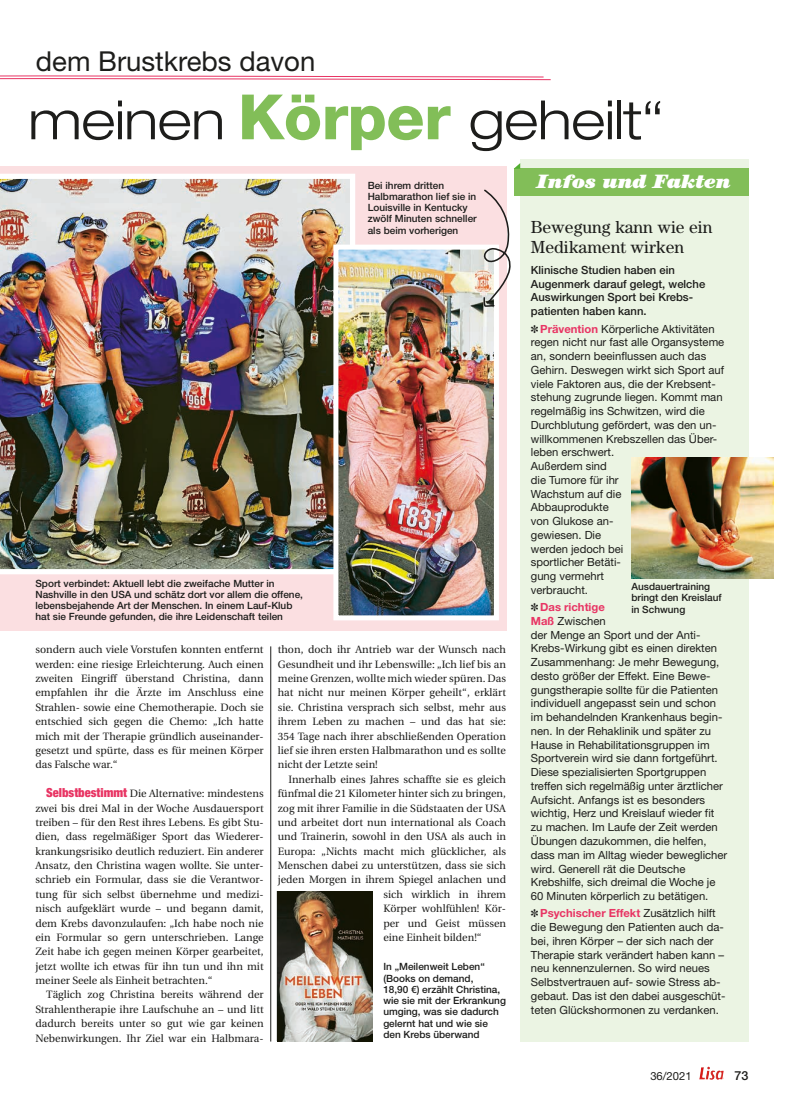
<style>
.page{position:relative;width:791px;height:1099px;background:#fff}
.page>*{position:absolute;margin:0;border:0;box-sizing:border-box;transform-origin:0 0}
.t1{font:300 expanded 53.75px "Helvetica Neue LT";letter-spacing:-.01em;color:#1d1d1b}
.t2{font:27.5px "Helvetica Neue LT";color:#1d1d1b}
.t3{font:italic 900 19.38px "Century LT";color:#fff}
.t4{font:17.5px/20px "Century LT";color:#1d1d1b}
.t5{font:500 12.5px "Helvetica Neue LT";color:#1d1d1b}
.t6{font:11.25px/13.8px "Helvetica Neue LT";color:#1d1d1b}
.t7{font:500 11.25px/13.8px "Helvetica Neue LT";color:#1d1d1b}
.t8{font:10.62px/14.4px "Utopia";color:#1d1d1b;text-align:justify}
.t9{font:500 10px/11.2px "Helvetica Neue LT";color:#1d1d1b}
.s1{font-weight:800;font-stretch:normal;font-size:62.5px;color:#82be58}
.s2{font-family:"Helvetica Neue LT";font-weight:900;font-stretch:condensed;font-size:12.5px;color:#e83463}
.s3{font-weight:700;color:#e83463}
</style>
<div class="page">
<div style="left:520px;top:159px;width:228px;height:882px;background:#ebf4e3"></div>
<div style="left:513px;top:169px;width:235px;height:27px;background:#82be58"></div>
<svg style="left:514px;top:163px;width:6px;height:6px"></svg>
<hr style="left:270px;top:646px;width:1px;height:395px;background:#1d1d1b">
<div style="left:0;top:167px;width:506px;height:464px;background:#fbdfe1"></div>
<img style="left:0;top:174px;width:355px;height:400px">
<svg style="left:0;top:75px;width:551px;height:6px"></svg>
<img style="left:339px;top:250px;width:153px;height:364px">
<div style="left:333px;top:244px;width:165px;height:376px;border:5px solid #fff"></div>
<svg style="left:480px;top:189px;width:34px;height:118px"></svg>
<img style="left:631px;top:457px;width:141px;height:121px">
<img style="left:699px;top:1066px;width:24px;height:13px">
<img style="left:277px;top:891px;width:95px;height:149px">
<h2 class="t2" style="left:36px;top:45px;width:281px">dem Brustkrebs davon</h2>
<h1 class="t1" style="left:28px;top:88px;width:636px">meinen <span class="s1">Körper</span> geheilt“</h1>
<p class="t9" style="left:367px;top:179px;width:110px">Bei ihrem dritten<br>Halbmarathon lief sie in<br>Louisville in Kentucky zwölf Minuten schneller als beim vorherigen</p>
<p class="t9" style="left:35px;top:577px;width:269px">Sport verbindet: Aktuell lebt die zweifache Mutter in Nashville in den USA und schätz dort vor allem die offene, lebensbejahende Art der Menschen. In einem Lauf-Klub hat sie Freunde gefunden, die ihre Leidenschaft teilen</p>
<p class="t8" style="left:35px;top:642px;width:229px">sondern auch viele Vorstufen konnten entfernt werden: eine riesige Erleichterung. Auch einen zweiten Eingriff überstand Christina, dann empfahlen ihr die Ärzte im Anschluss eine Strahlen- sowie eine Chemotherapie. Doch sie entschied sich gegen die Chemo: „Ich hatte mich mit der Therapie gründlich auseinander&shy;gesetzt und spürte, dass es für meinen Körper das Falsche war.“</p>
<p class="t8" style="left:35px;top:786px;width:229px;text-indent:11px"><span class="s2">Selbstbestimmt</span> Die Alternative: mindestens zwei bis drei Mal in der Woche Ausdauersport treiben – für den Rest ihres Lebens. Es gibt Stu&shy;dien, dass regelmäßiger Sport das Wiederer&shy;krankungsrisiko deutlich reduziert. Ein anderer Ansatz, den Christina wagen wollte. Sie unter&shy;schrieb ein Formular, dass sie die Verantwor&shy;tung für sich selbst übernehme und medizi&shy;nisch aufgeklärt wurde – und begann damit, dem Krebs davonzulaufen: „Ich habe noch nie ein Formular so gern unterschrieben. Lange Zeit habe ich gegen meinen Körper gearbeitet, jetzt wollte ich etwas für ihn tun und ihn mit meiner Seele als Einheit betrachten.“</p>
<p class="t8" style="left:35px;top:987px;width:229px;text-indent:11px">Täglich zog Christina bereits während der Strahlentherapie ihre Laufschuhe an – und litt dadurch bereits unter so gut wie gar keinen Nebenwirkungen. Ihr Ziel war ein Halbmara-</p>
<p class="t8" style="left:278px;top:642px;width:229px">thon, doch ihr Antrieb war der Wunsch nach Gesundheit und ihr Lebenswille: „Ich lief bis an meine Grenzen, wollte mich wieder spüren. Das hat nicht nur meinen Körper geheilt“, erklärt sie. Christina versprach sich selbst, mehr aus ihrem Leben zu machen – und das hat sie:<br>354 Tage nach ihrer abschließenden Operation lief sie ihren ersten Halbmarathon und es sollte nicht der Letzte sein!</p>
<p class="t8" style="left:288px;top:772px;width:219px">Innerhalb eines Jahres schaffte sie es gleich</p>
<p class="t8" style="left:278px;top:786px;width:229px">fünfmal die 21 Kilometer hinter sich zu bringen,</p>
<p class="t8" style="left:278px;top:801px;width:229px">zog mit ihrer Familie in die Südstaaten der USA</p>
<p class="t8" style="left:278px;top:815px;width:229px">und arbeitet dort nun international als Coach</p>
<p class="t8" style="left:278px;top:829px;width:229px">und Trainerin, sowohl in den USA als auch in</p>
<p class="t8" style="left:278px;top:844px;width:229px">Europa: „Nichts macht mich glücklicher, als</p>
<p class="t8" style="left:278px;top:858px;width:229px">Menschen dabei zu unterstützen, dass sie sich</p>
<p class="t8" style="left:278px;top:872px;width:229px">jeden Morgen in ihrem Spiegel anlachen und</p>
<p class="t8" style="left:383px;top:887px;width:124px">sich wirklich in ihrem</p>
<p class="t8" style="left:383px;top:901px;width:124px">Körper wohlfühlen! Kör-</p>
<p class="t8" style="left:383px;top:916px;width:124px">per und Geist müssen</p>
<p class="t8" style="left:383px;top:930px;width:100px">eine Einheit bilden!“</p>
<p class="t9" style="left:383px;top:961px;width:124px">In „Meilenweit Leben“ (Books on demand,<br>18,90 €) erzählt Christina, wie sie mit der Erkrankung umging, was sie dadurch gelernt hat und wie sie den Krebs überwand</p>
<h3 class="t3" style="left:537px;top:169px;width:195px">Infos und Fakten</h3>
<h3 class="t4" style="left:530px;top:217px;width:183px">Bewegung kann wie ein<br>Medikament wirken</h3>
<p class="t7" style="left:530px;top:263px;width:176px">Klinische Studien haben ein<br>Augenmerk darauf gelegt, welche<br>Auswirkungen Sport bei Krebs&shy;patienten haben kann.</p>
<p class="t6" style="left:530px;top:321px;width:195px">✽<span class="s3">Prävention</span> Körperliche Aktivitäten regen nicht nur fast alle Organsysteme an, sondern beeinflussen auch das<br>Gehirn. Deswegen wirkt sich Sport auf viele Faktoren aus, die der Krebsent&shy;stehung zugrunde liegen. Kommt man regelmäßig ins Schwitzen, wird die<br>Durchblutung gefördert, was den un&shy;willkommenen Krebszellen das Über&shy;leben erschwert.<br>Außerdem sind<br>die Tumore für ihr<br>Wachstum auf die<br>Abbauprodukte<br>von Glukose an-<br>gewiesen. Die<br>werden jedoch bei<br>sportlicher Betäti-<br>gung vermehrt<br>verbraucht.</p>
<p class="t6" style="left:530px;top:600px;width:198px">✽ <span class="s3">Das richtige<br>Maß</span> Zwischen<br>der Menge an Sport und der Anti-Krebs-Wirkung gibt es einen direkten Zusammenhang: Je mehr Bewegung, desto größer der Effekt. Eine Bewe&shy;gungstherapie sollte für die Patienten individuell angepasst sein und schon im behandelnden Krankenhaus begin&shy;nen. In der Rehaklinik und später zu Hause in Rehabilitationsgruppen im Sportverein wird sie dann fortgeführt.<br>Diese spezialisierten Sportgruppen treffen sich regelmäßig unter ärztlicher Aufsicht. Anfangs ist es besonders wichtig, Herz und Kreislauf wieder fit zu machen. Im Laufe der Zeit werden Übungen dazukommen, die helfen, dass man im Alltag wieder beweglicher wird. Generell rät die Deutsche Krebshilfe, sich dreimal die Woche je 60 Minuten körperlich zu betätigen.</p>
<p class="t6" style="left:530px;top:906px;width:196px">✽<span class="s3">Psychischer Effekt</span> Zusätzlich hilft die Bewegung den Patienten auch da&shy;bei, ihren Körper – der sich nach der Therapie stark verändert haben kann – neu kennenzulernen. So wird neues Selbstvertrauen auf- sowie Stress ab&shy;gebaut. Das ist den dabei ausgeschüt&shy;teten Glückshormonen zu verdanken.</p>
<p class="t9" style="left:631px;top:581px;width:92px">Ausdauertraining bringt den Kreislauf in Schwung</p>
<p class="t6" style="left:650px;top:1068px;width:43px">36/2021</p>
<p class="t5" style="left:734px;top:1067px;width:15px">73</p>
</div>
